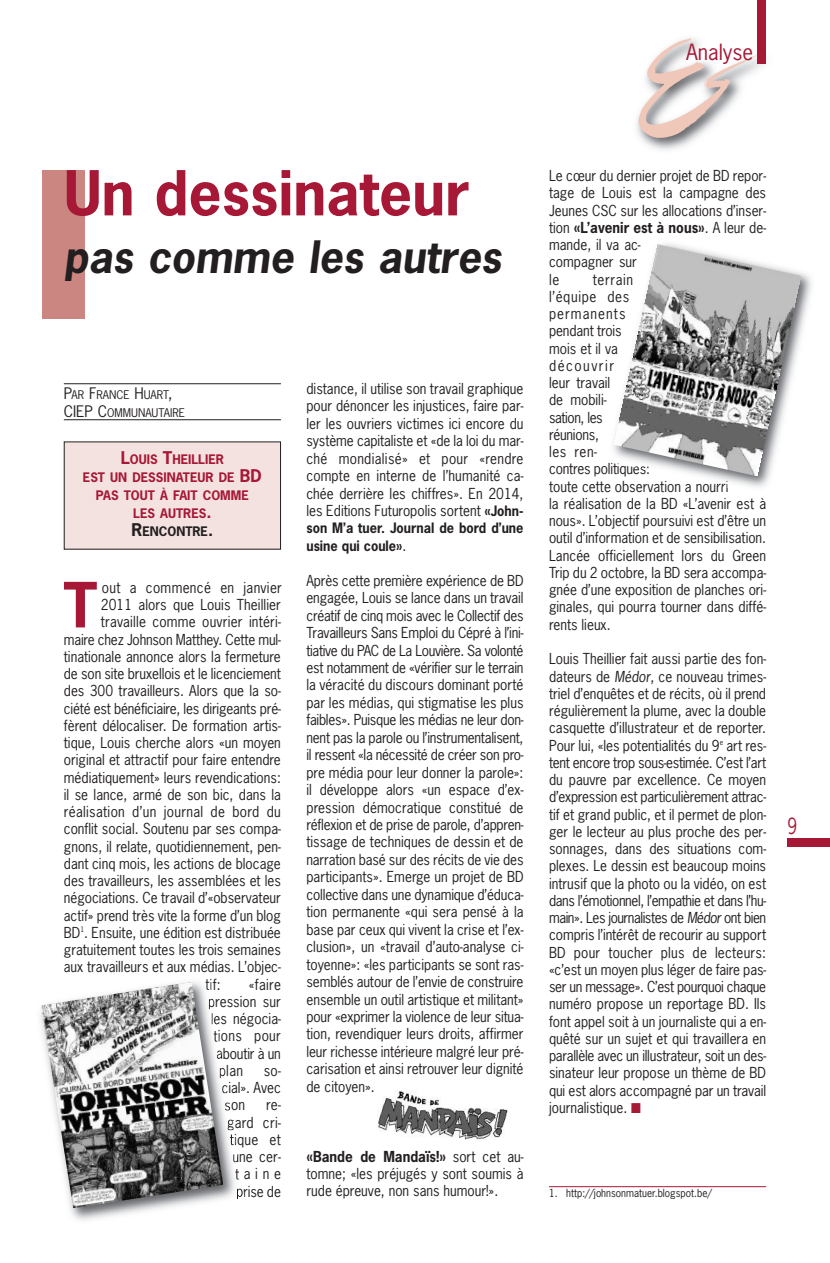
<style>
.page{position:relative;width:830px;height:1263px;background:#fff}
.page>*{position:absolute;margin:0;border:0;box-sizing:border-box;transform-origin:0 0}
.t1{font:700 58.5px "News Gothic";color:#a61836}
.t2{font:700 58.2px "News Gothic";color:#a61836}
.t3{font:italic 700 42px "News Gothic";color:#231f20}
.t4{font:21px "News Gothic";color:#a61836}
.t5{font:21px "News Gothic";color:#a61836;scale:.8 1}
.t6{font:14.25px/17.2px "News Gothic";color:#231f20;text-align:justify;scale:.95 1}
.t7{font:14.25px/17.2px "News Gothic";letter-spacing:.025em;color:#231f20;text-align:right;scale:.95 1}
.t8{font:700 13.5px/17.4px "News Gothic";color:#231f20;scale:.95 1}
.t9{font:700 12.3px/18px "News Gothic";color:#a61836;text-align:center}
.t10{font:11.25px/18px "News Gothic";color:#231f20}
.t11{font:10.5px "News Gothic";color:#231f20;scale:.95 1}
.s1{font-size:15px}
.s2{font-size:16.5px}
.s3{font-size:16.5px;color:#231f20}
.s4{color:#231f20}
.s5{font-weight:700;font-size:13.5px}
.s6{font-weight:400;font-size:14.25px}
.s7{font-weight:700}
.s8{font-style:italic}
.s9{color:#a61836}
</style>
<div class="page">
<img style="left:636px;top:32px;width:130px;height:118px">
<svg style="left:638px;top:38px;width:121px;height:100px"></svg>
<div style="left:757px;top:0;width:8px;height:64px;background:#a61836"></div>
<div style="left:787px;top:838px;width:42px;height:8px;background:#a61836"></div>
<div style="left:43px;top:170px;width:42px;height:149px;background:#cc8681"></div>
<hr style="left:64px;top:383px;width:217px;height:1px;background:#231f20">
<hr style="left:64px;top:419px;width:217px;height:1px;background:#231f20">
<hr style="left:549px;top:1186px;width:216px;height:1px;background:#a61836">
<img style="left:40px;top:981px;width:205px;height:239px">
<svg style="left:223px;top:1066px;width:2px;height:12px"></svg>
<svg style="left:223px;top:1084px;width:5px;height:9px"></svg>
<svg style="left:225px;top:1102px;width:5px;height:9px"></svg>
<svg style="left:227px;top:1118px;width:9px;height:28px"></svg>
<svg style="left:233px;top:1154px;width:5px;height:8px"></svg>
<svg style="left:235px;top:1168px;width:5px;height:12px"></svg>
<svg style="left:237px;top:1187px;width:7px;height:12px"></svg>
<img style="left:41px;top:982px;width:182px;height:226px">
<img style="left:613px;top:272px;width:199px;height:216px">
<img style="left:614px;top:244px;width:185px;height:232px">
<img style="left:378px;top:1091px;width:130px;height:48px">
<div style="left:64px;top:442px;width:216px;height:107px;background:#f3e2df"></div>
<div style="left:64px;top:441px;width:217px;height:108px;border:1px solid #231f20"></div>
<h3 class="t4" style="left:685px;top:40px;width:69px">Analyse</h3>
<h2 class="t2" style="left:64px;top:161px;width:407px">Un dessinateur</h2>
<h3 class="t3" style="left:64px;top:234px;width:439px">pas comme les autres</h3>
<p class="t10" style="left:64px;top:386px;width:123px"><span class="s1">P</span>AR <span class="s1">F</span>RANCE <span class="s1">H</span>UART<span class="s1">,<br>CIEP C</span>OMMUNAUTAIRE</p>
<p class="t9" style="left:83px;top:451px;width:180px"><span class="s2">L</span>OUIS <span class="s2">T</span>HEILLIER<br>EST UN DESSINATEUR DE <span class="s2">BD<br></span>PAS TOUT À FAIT COMME<br>LES AUTRES<span class="s2">.<br></span><span class="s3">R</span><span class="s4">ENCONTRE</span><span class="s3">.</span></p>
<h1 class="t1" style="left:63px;top:573px;width:35px">T</h1>
<p class="t7" style="left:102px;top:579px;width:191px">out a commencé en janvier</p>
<p class="t6" style="left:101px;top:597px;width:191px">2011 alors que Louis Theillier</p>
<p class="t6" style="left:101px;top:614px;width:191px">travaille comme ouvrier intéri-</p>
<p class="t6" style="left:64px;top:631px;width:230px">maire chez Johnson Matthey. Cette mul-</p>
<p class="t6" style="left:64px;top:648px;width:230px">tinationale annonce alors la fermeture</p>
<p class="t6" style="left:64px;top:666px;width:230px">de son site bruxellois et le licenciement</p>
<p class="t6" style="left:64px;top:683px;width:230px">des 300 travailleurs. Alors que la so-</p>
<p class="t6" style="left:64px;top:700px;width:230px">ciété est bénéficiaire, les dirigeants pré-</p>
<p class="t6" style="left:64px;top:717px;width:230px">fèrent délocaliser. De formation artis-</p>
<p class="t6" style="left:64px;top:735px;width:230px">tique, Louis cherche alors «un moyen</p>
<p class="t6" style="left:64px;top:752px;width:230px">original et attractif pour faire entendre</p>
<p class="t6" style="left:64px;top:769px;width:230px">médiatiquement» leurs revendications:</p>
<p class="t6" style="left:64px;top:786px;width:230px">il se lance, armé de son bic, dans la</p>
<p class="t7" style="left:64px;top:804px;width:230px">réalisation d’un journal de bord du</p>
<p class="t6" style="left:64px;top:821px;width:230px">conflit social. Soutenu par ses compa-</p>
<p class="t6" style="left:64px;top:838px;width:230px">gnons, il relate, quotidiennement, pen-</p>
<p class="t6" style="left:64px;top:855px;width:230px">dant cinq mois, les actions de blocage</p>
<p class="t6" style="left:64px;top:873px;width:230px">des travailleurs, les assemblées et les</p>
<p class="t6" style="left:64px;top:890px;width:230px">négociations. Ce travail d’«observateur</p>
<p class="t6" style="left:64px;top:907px;width:230px">actif» prend très vite la forme d’un blog</p>
<p class="t6" style="left:64px;top:924px;width:230px">BD<sup>1</sup>. Ensuite, une édition est distribuée</p>
<p class="t6" style="left:64px;top:942px;width:230px">gratuitement toutes les trois semaines</p>
<p class="t6" style="left:64px;top:959px;width:230px">aux travailleurs et aux médias. L’objec-</p>
<p class="t6" style="left:205px;top:976px;width:18px">tif:</p>
<p class="t6" style="left:249px;top:976px;width:35px">«faire</p>
<p class="t6" style="left:208px;top:993px;width:78px">pression sur</p>
<p class="t6" style="left:210px;top:1011px;width:75px">les négocia-</p>
<p class="t7" style="left:213px;top:1028px;width:73px">tions pour</p>
<p class="t6" style="left:216px;top:1045px;width:70px">aboutir à un</p>
<p class="t6" style="left:219px;top:1062px;width:27px">plan</p>
<p class="t6" style="left:221px;top:1062px;width:64px;text-indent:42px">so&shy;cial». Avec son</p>
<p class="t7" style="left:227px;top:1097px;width:58px">re-<br>gard cri&shy;tique et une cer&shy;taine prise de</p>
<p class="t6" style="left:306px;top:380px;width:230px">distance, il utilise son travail graphique pour dénoncer les injustices, faire par&shy;ler les ouvriers victimes ici encore du système capitaliste et «de la loi du mar&shy;ché mondialisé» et pour «rendre compte en interne de l’humanité ca&shy;chée derrière les chiffres». En 2014, les Editions Futuropolis sortent <span class="s5">«John-</span></p>
<p class="t8" style="left:306px;top:520px;width:230px">son M’a tuer. Journal de bord d’une usine qui coule»<span class="s6">.</span></p>
<p class="t6" style="left:306px;top:572px;width:230px">Après cette première expérience de BD engagée, Louis se lance dans un travail créatif de cinq mois avec le Collectif des Travailleurs Sans Emploi du Cépré à l’ini&shy;tiative du PAC de La Louvière. Sa volonté est notamment de «vérifier sur le terrain la véracité du discours dominant porté par les médias, qui stigmatise les plus faibles». Puisque les médias ne leur don&shy;nent pas la parole ou l’instrumentalisent, il ressent «la nécessité de créer son pro&shy;pre média pour leur donner la parole»: il développe alors «un espace d’ex&shy;pression démocratique constitué de réflexion et de prise de parole, d’appren&shy;tissage de techniques de dessin et de narration basé sur des récits de vie des participants». Emerge un projet de BD collective dans une dynamique d’éduca&shy;tion permanente «qui sera pensé à la base par ceux qui vivent la crise et l’ex&shy;clusion», un «travail d’auto-analyse ci&shy;toyenne»: «les participants se sont ras&shy;semblés autour de l’envie de construire ensemble un outil artistique et militant» pour «exprimer la violence de leur situa&shy;tion, revendiquer leurs droits, affirmer leur richesse intérieure malgré leur pré&shy;carisation et ainsi retrouver leur dignité de citoyen».</p>
<p class="t6" style="left:306px;top:1148px;width:230px"><span class="s7">«Bande de Mandaïs!»</span> sort cet au&shy;tomne; «les préjugés y sont soumis à rude épreuve, non sans humour!».</p>
<p class="t6" style="left:549px;top:168px;width:230px;text-align:left">Le cœur du dernier projet de BD repor&shy;tage de Louis est la campagne des<br>Jeunes CSC sur les allocations d’inser&shy;tion <span class="s7">«L’avenir est à nous»</span>. A leur de&shy;mande, il va ac-<br>compagner sur<br>le</p>
<p class="t6" style="left:549px;top:271px;width:230px;text-align:left;text-indent:44px">terrain<br>l’équipe des<br>permanents<br>pendant trois<br>mois et il va<br>découvrir<br>leur travail<br>de mobili-<br>sation, les<br>réunions,<br>les ren-<br>contres politiques:<br>toute cette observation a nourri<br>la réalisation de la BD «L’avenir est à nous». L’objectif poursuivi est d’être un outil d’information et de sensibilisation.<br>Lancée officiellement lors du Green<br>Trip du 2 octobre, la BD sera accompa&shy;gnée d’une exposition de planches ori&shy;ginales, qui pourra tourner dans diffé&shy;rents lieux.</p>
<p class="t6" style="left:549px;top:651px;width:230px">Louis Theillier fait aussi partie des fon&shy;dateurs de <span class="s8">Médor</span>, ce nouveau trimes&shy;triel d’enquêtes et de récits, où il prend régulièrement la plume, avec la double casquette d’illustrateur et de reporter.<br>Pour lui, «les potentialités du 9<sup>e</sup> art res&shy;tent encore trop sous-estimée. C’est l’art du pauvre par excellence. Ce moyen d’expression est particulièrement attrac&shy;tif et grand public, et il permet de plon&shy;ger le lecteur au plus proche des per&shy;sonnages, dans des situations com&shy;plexes. Le dessin est beaucoup moins intrusif que la photo ou la vidéo, on est dans l’émotionnel, l’empathie et dans l’hu&shy;main». Les journalistes de <span class="s8">Médor</span> ont bien compris l’intérêt de recourir au support BD pour toucher plus de lecteurs: «c’est un moyen plus léger de faire pas&shy;ser un message». C’est pourquoi chaque numéro propose un reportage BD. Ils font appel soit à un journaliste qui a en&shy;quêté sur un sujet et qui travaillera en parallèle avec un illustrateur, soit un des&shy;sinateur leur propose un thème de BD qui est alors accompagné par un travail journalistique. <span class="s9">■</span></p>
<h3 class="t5" style="left:787px;top:814px;width:14px">9</h3>
<p class="t11" style="left:549px;top:1187px;width:173px">1. http://johnsonmatuer.blogspot.be/</p>
</div>
